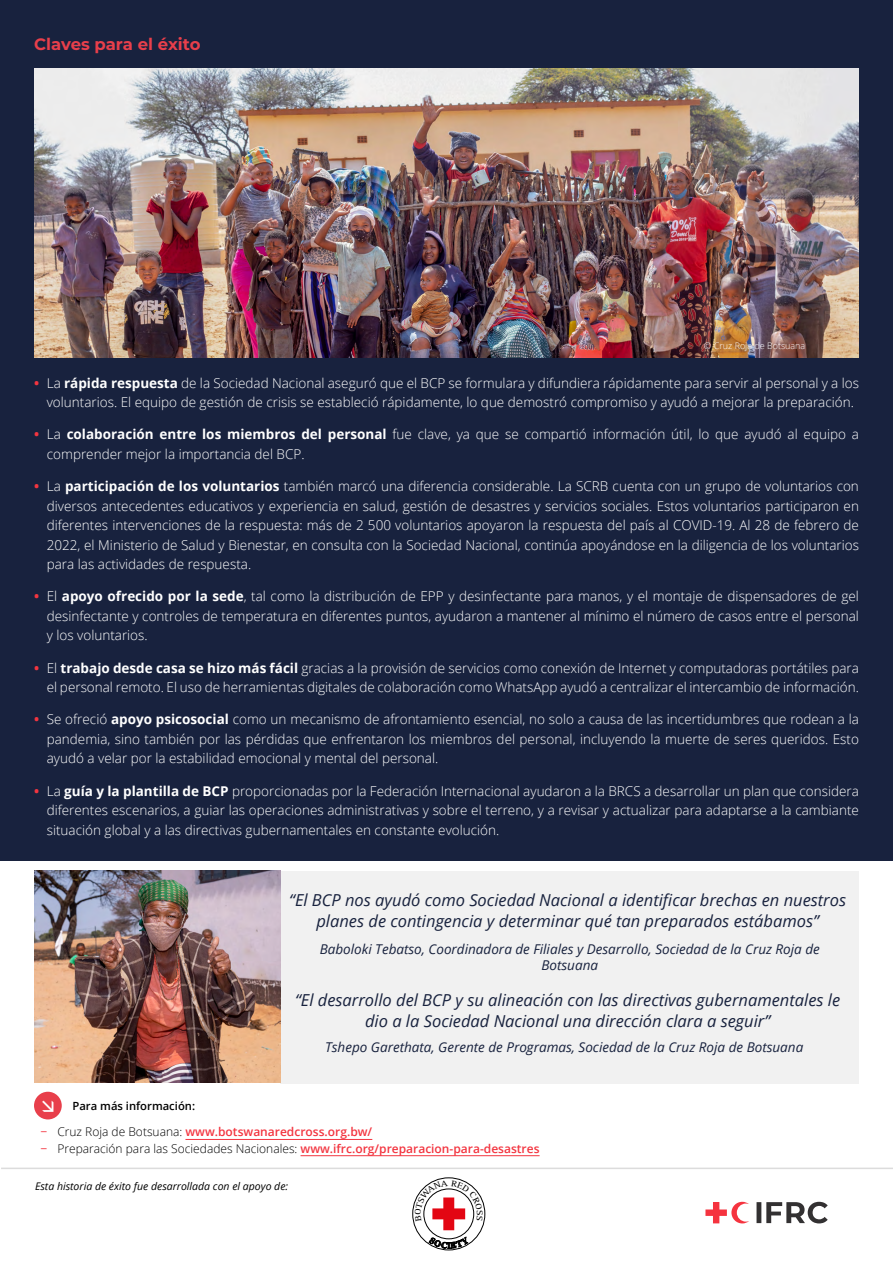
<style>
.page{position:relative;width:893px;height:1263px;background:#fff}
.page>*{position:absolute;margin:0;border:0;box-sizing:border-box;transform-origin:0 0}
.t1{font:italic 16.5px/21px "Open Sans";color:#18223e;text-align:center}
.t2{font:700 16.5px "Montserrat";color:#e83f4b}
.t3{font:300 13.5px/19.5px "Open Sans";color:#fff;text-align:justify}
.t4{font:italic 13.5px/16.5px "Open Sans";color:#18223e;text-align:center}
.t5{font:600 12px/16.2px "Open Sans";color:#f33540}
.t6{font:600 11.25px "Open Sans";color:#000}
.t7{font:italic 10.5px "Open Sans";color:#000}
.t8{font:300 9px "Open Sans";color:#fff}
.s1{font-weight:700;color:#f33540}
.s2{font-weight:700}
.s3{font-weight:400}
.s4{font-weight:300;color:#000}
</style>
<div class="page">
<div style="left:0;top:0;width:893px;height:860px;background:#18223e"></div>
<div style="left:281px;top:871px;width:578px;height:212px;background:#f1f1f1"></div>
<hr style="left:185px;top:1139px;width:187px;height:1px;background:#f33540">
<hr style="left:301px;top:1155px;width:239px;height:1px;background:#f33540">
<div style="left:413px;top:1178px;width:72px;height:72px;border:1px solid #000;border-radius:50%"></div>
<svg style="left:705px;top:1202px;width:44px;height:21px"></svg>
<svg style="left:756px;top:1202px;width:72px;height:21px"></svg>
<hr style="left:1px;top:1167px;width:892px;height:2px;background:#dcdcdc">
<div style="left:34px;top:1092px;width:28px;height:27px;background:#e83f4b;border-radius:50%"></div>
<img style="left:34px;top:69px;width:825px;height:289px">
<img style="left:34px;top:871px;width:247px;height:212px">
<svg style="left:415px;top:1180px;width:68px;height:50px"></svg>
<svg style="left:429px;top:1237px;width:40px;height:12px"></svg>
<p class="t2" style="left:34px;top:32px;width:168px">Claves para el éxito</p>
<p class="t8" style="left:704px;top:340px;width:103px">© Cruz Roja de Botsuana</p>
<p class="t3" style="left:34px;top:373px;width:826px;text-align:center"><span class="s1">•</span> La <span class="s2">rápida respuesta</span> de la Sociedad Nacional aseguró que el BCP se formulara y difundiera rápidamente para servir al personal y a los voluntarios. El equipo de gestión de crisis se estableció rápidamente, lo que demostró compromiso y ayudó a mejorar la preparación.</p>
<p class="t3" style="left:47px;top:424px;width:814px;text-indent:-13px"><span class="s1">•</span> La <span class="s2">colaboración entre los miembros del personal</span> fue clave, ya que se compartió información útil, lo que ayudó al equipo a comprender mejor la importancia del BCP.</p>
<p class="t3" style="left:47px;top:476px;width:814px;text-indent:-13px"><span class="s1">•</span> La <span class="s2">participación de los voluntarios</span> también marcó una diferencia considerable. La SCRB cuenta con un grupo de voluntarios con diversos antecedentes educativos y experiencia en salud, gestión de desastres y servicios sociales. Estos voluntarios participaron en diferentes intervenciones de la respuesta: más de 2 500 voluntarios apoyaron la respuesta del país al COVID-19. Al 28 de febrero de 2022, el Ministerio de Salud y Bienestar, en consulta con la Sociedad Nacional, continúa apoyándose en la diligencia de los voluntarios para las actividades de respuesta.</p>
<p class="t3" style="left:47px;top:586px;width:814px;text-indent:-13px"><span class="s1">•</span> El <span class="s2">apoyo ofrecido por la sede</span>, tal como la distribución de EPP y desinfectante para manos, y el montaje de dispensadores de gel desinfectante y controles de temperatura en diferentes puntos, ayudaron a mantener al mínimo el número de casos entre el personal y los voluntarios.</p>
<p class="t3" style="left:34px;top:658px;width:826px;text-align:right"><span class="s1">•</span> El <span class="s2">trabajo desde casa se hizo más fácil</span> gracias a la provisión de servicios como conexión de Internet y computadoras portátiles para el personal remoto. El uso de herramientas digitales de colaboración como WhatsApp ayudó a centralizar el intercambio de información.</p>
<p class="t3" style="left:47px;top:709px;width:814px;text-indent:-13px"><span class="s1">•</span> Se ofreció <span class="s2">apoyo psicosocial</span> como un mecanismo de afrontamiento esencial, no solo a causa de las incertidumbres que rodean a la pandemia, sino también por las pérdidas que enfrentaron los miembros del personal, incluyendo la muerte de seres queridos. Esto ayudó a velar por la estabilidad emocional y mental del personal.</p>
<p class="t3" style="left:47px;top:780px;width:814px;text-indent:-13px"><span class="s1">•</span> La <span class="s2">guía y la plantilla de BCP</span> proporcionadas por la Federación Internacional ayudaron a la BRCS a desarrollar un plan que considera diferentes escenarios, a guiar las operaciones administrativas y sobre el terreno, y a revisar y actualizar para adaptarse a la cambiante situación global y a las directivas gubernamentales en constante evolución.</p>
<p class="t1" style="left:289px;top:889px;width:558px">“El BCP nos ayudó como Sociedad Nacional a identificar brechas en nuestros planes de contingencia y determinar qué tan preparados estábamos”</p>
<p class="t4" style="left:320px;top:940px;width:502px">Baboloki Tebatso, Coordinadora de Filiales y Desarrollo, Sociedad de la Cruz Roja de<br>Botsuana</p>
<p class="t1" style="left:295px;top:989px;width:546px">“El desarrollo del BCP y su alineación con las directivas gubernamentales le dio a la Sociedad Nacional una dirección clara a seguir”</p>
<p class="t6" style="left:72px;top:1098px;width:124px">Para más información:</p>
<p class="t4" style="left:325px;top:1039px;width:480px">Tshepo Garethata, Gerente de Programas, Sociedad de la Cruz Roja de Botsuana</p>
<p class="t5" style="left:40px;top:1124px;width:501px"><span class="s3">−</span> <span class="s4">Cruz Roja de Botsuana:</span> www.botswanaredcross.org.bw/<br><span class="s3">−</span> <span class="s4">Preparación para las Sociedades Nacionales:</span> www.ifrc.org/preparacion-para-desastres</p>
<p class="t7" style="left:35px;top:1179px;width:255px">Esta historia de éxito fue desarrollada con el apoyo de:</p>
</div>
